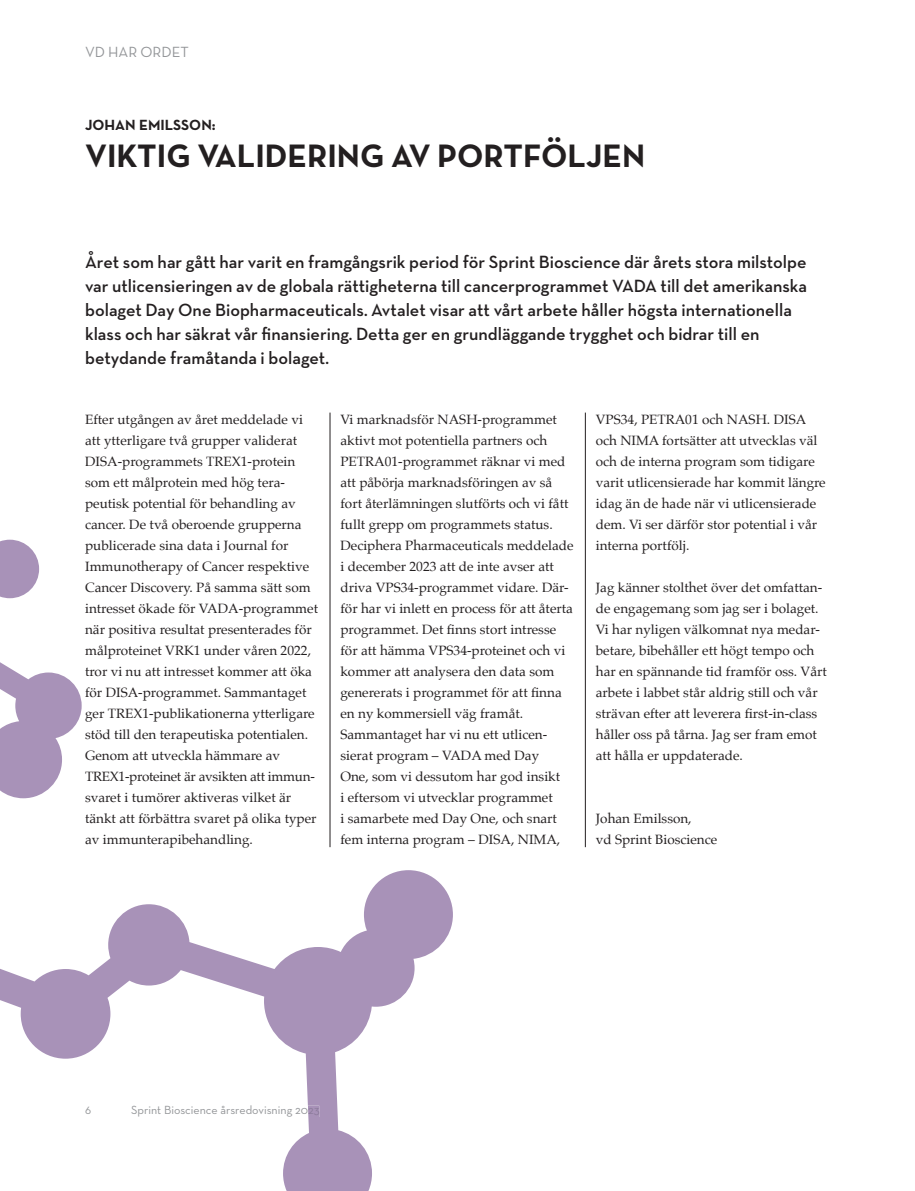
<style>
.page{position:relative;width:915px;height:1191px;background:#fff}
.page>*{position:absolute;margin:0;border:0;box-sizing:border-box;transform-origin:0 0}
.t1{font:33px "Neutra Text TF Bold SC";color:#231f20}
.t2{font:600 18px/24px "Neutra Text TF";color:#231f20}
.t3{font:700 15px "Neutra Text";color:#231f20}
.t4{font:15px "Neutra Text TF Book SC";color:#939598}
.t5{font:13.5px/21px "Palatino";color:#231f20}
.t6{font:12px "Neutra Text";color:#8c7b9b}
</style>
<div class="page">
<hr style="left:329px;top:412px;width:1px;height:435px;background:#231f20">
<hr style="left:585px;top:412px;width:1px;height:435px;background:#231f20">
<svg style="left:0;top:539px;width:453px;height:652px"></svg>
<svg style="left:308px;top:1105px;width:11px;height:12px"></svg>
<p class="t4" style="left:85px;top:43px;width:105px">VD HAR ORDET</p>
<p class="t3" style="left:85px;top:115px;width:132px">JOHAN EMILSSON:</p>
<h1 class="t1" style="left:85px;top:135px;width:561px">VIKTIG VALIDERING AV PORTFÖLJEN</h1>
<p class="t2" style="left:85px;top:249px;width:723px">Året som har gått har varit en framgångsrik period för Sprint Bioscience där årets stora milstolpe var utlicensieringen av de globala rättigheterna till cancerprogrammet VADA till det amerikanska bolaget Day One Biopharmaceuticals. Avtalet visar att vårt arbete håller högsta internationella klass och har säkrat vår finansiering. Detta ger en grundläggande trygghet och bidrar till en betydande framåtanda i bolaget.</p>
<p class="t5" style="left:85px;top:408px;width:234px">Efter utgången av året meddelade vi att ytterligare två grupper validerat DISA-programmets TREX1-protein som ett målprotein med hög tera&shy;peutisk potential för behandling av cancer. De två oberoende grupperna publicerade sina data i Journal for Immunotherapy of Cancer respektive Cancer Discovery. På samma sätt som intresset ökade för VADA-programmet när positiva resultat presenterades för målproteinet VRK1 under våren 2022, tror vi nu att intresset kommer att öka för DISA-programmet. Sammantaget ger TREX1-publikationerna ytterligare stöd till den terapeutiska potentialen.<br>Genom att utveckla hämmare av TREX1-proteinet är avsikten att immun&shy;svaret i tumörer aktiveras vilket är tänkt att förbättra svaret på olika typer av immunterapibehandling.</p>
<p class="t5" style="left:340px;top:408px;width:234px">Vi marknadsför NASH-programmet aktivt mot potentiella partners och PETRA01-programmet räknar vi med att påbörja marknadsföringen av så fort återlämningen slutförts och vi fått fullt grepp om programmets status.<br>Deciphera Pharmaceuticals meddelade i december 2023 att de inte avser att driva VPS34-programmet vidare. Där&shy;för har vi inlett en process för att återta programmet. Det finns stort intresse för att hämma VPS34-proteinet och vi kommer att analysera den data som genererats i programmet för att finna en ny kommersiell väg framåt.<br>Sammantaget har vi nu ett utlicen&shy;sierat program – VADA med Day<br>One, som vi dessutom har god insikt<br>i eftersom vi utvecklar programmet<br>i samarbete med Day One, och snart fem interna program – DISA, NIMA,</p>
<p class="t5" style="left:595px;top:408px;width:231px">VPS34, PETRA01 och NASH. DISA och NIMA fortsätter att utvecklas väl och de interna program som tidigare varit utlicensierade har kommit längre idag än de hade när vi utlicensierade dem. Vi ser därför stor potential i vår interna portfölj.</p>
<p class="t5" style="left:595px;top:576px;width:232px">Jag känner stolthet över det omfattan&shy;de engagemang som jag ser i bolaget.<br>Vi har nyligen välkomnat nya medar&shy;betare, bibehåller ett högt tempo och har en spännande tid framför oss. Vårt arbete i labbet står aldrig still och vår strävan efter att leverera first-in-class håller oss på tårna. Jag ser fram emot att hålla er uppdaterade.</p>
<p class="t5" style="left:595px;top:807px;width:123px">Johan Emilsson,<br>vd Sprint Bioscience</p>
<p class="t6" style="left:85px;top:1103px;width:8px">6</p>
<p class="t6" style="left:131px;top:1103px;width:190px">Sprint Bioscience årsredovisning 2023</p>
</div>
